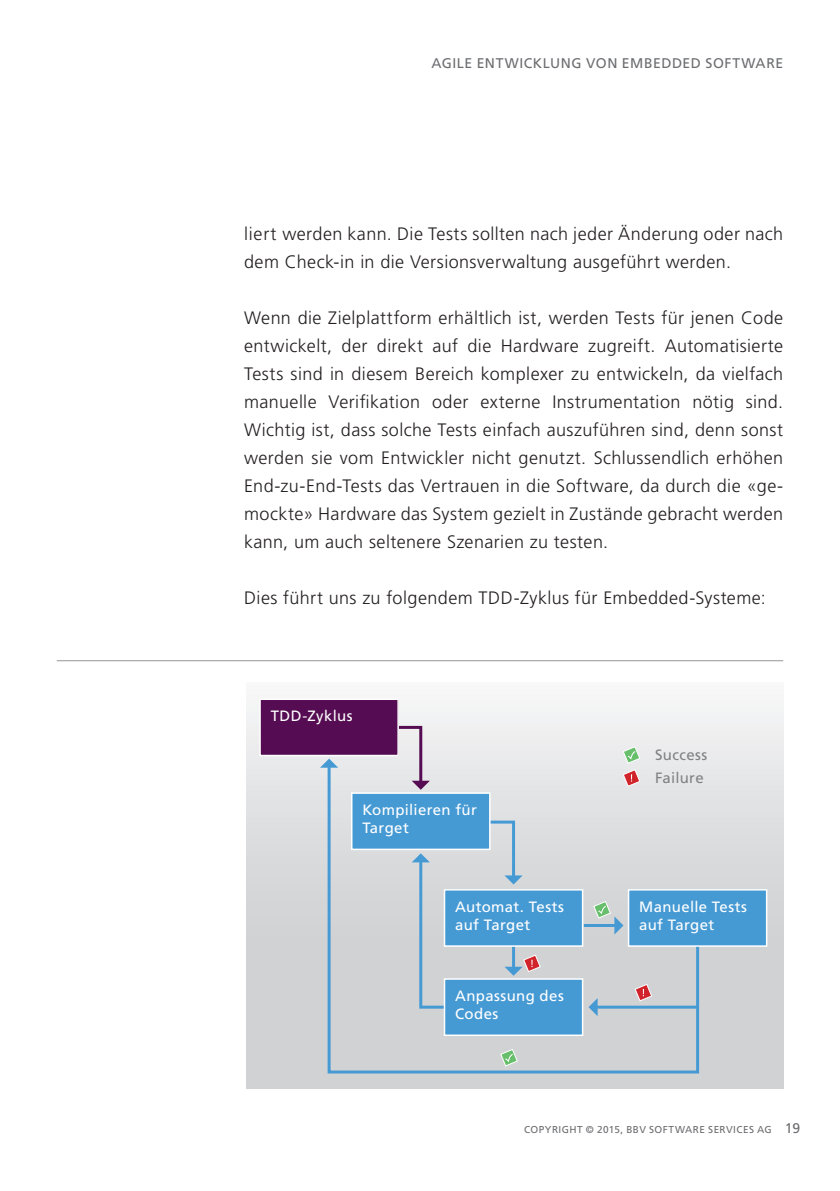
<style>
.page{position:relative;width:840px;height:1191px;background:#fff}
.page>*{position:absolute;margin:0;border:0;box-sizing:border-box;transform-origin:0 0}
.Fliesstext_9pt_Schwa{font:300 18px/28px "Frutiger";letter-spacing:.025em;color:#231f20}
.t1{font:15px/18px "Frutiger";letter-spacing:.025em;color:#fff}
.t2{font:15px/23px "Frutiger";letter-spacing:.02em;color:#808285}
.t3{font:14px "Frutiger";letter-spacing:.04em;color:#6c6d70}
.t4{font:10px "Frutiger";letter-spacing:.045em;color:#6c6d70}
.s1{font-size:14px}
</style>
<div class="page">
<hr style="left:57px;top:660px;width:725px;height:1px;background:#939598">
<div style="left:246px;top:682px;width:536px;height:406px;background:linear-gradient(to bottom,#f0f0f1,#c8c9cc)"></div>
<svg style="left:326px;top:763px;width:374px;height:312px;background:#d2d6da"></svg>
<svg style="left:320px;top:758px;width:18px;height:9px"></svg>
<hr style="left:596px;top:1005px;width:101px;height:3px;background:#469ad4">
<svg style="left:588px;top:998px;width:9px;height:18px"></svg>
<svg style="left:411px;top:853px;width:41px;height:157px;background:#c4ced6"></svg>
<hr style="left:583px;top:924px;width:32px;height:3px;background:#469ad4">
<hr style="left:511px;top:936px;width:3px;height:32px;background:#469ad4">
<svg style="left:381px;top:724px;width:48px;height:66px;background:#d7cfd9"></svg>
<svg style="left:474px;top:819px;width:48px;height:65px;background:#c8d3dc"></svg>
<div style="left:260px;top:699px;width:138px;height:56px;background:#550c52"></div>
<div style="left:259px;top:698px;width:139px;height:58px;border:1px solid #fff"></div>
<div style="left:351px;top:793px;width:138px;height:56px;background:#469ad4"></div>
<div style="left:351px;top:792px;width:139px;height:58px;border:1px solid #fff"></div>
<div style="left:444px;top:889px;width:138px;height:57px;background:#469ad4"></div>
<div style="left:443px;top:889px;width:140px;height:57px;border:1px solid #fff"></div>
<div style="left:444px;top:979px;width:138px;height:56px;background:#469ad4"></div>
<div style="left:443px;top:978px;width:140px;height:58px;border:1px solid #fff"></div>
<div style="left:628px;top:889px;width:138px;height:57px;background:#469ad4"></div>
<div style="left:627px;top:889px;width:140px;height:57px;border:1px solid #fff"></div>
<svg style="left:504px;top:954px;width:36px;height:21px"></svg>
<svg style="left:634px;top:983px;width:18px;height:18px"></svg>
<svg style="left:622px;top:746px;width:18px;height:41px"></svg>
<svg style="left:593px;top:900px;width:30px;height:34px"></svg>
<svg style="left:500px;top:1048px;width:17px;height:18px"></svg>
<p class="t3" style="left:431px;top:54px;width:353px">AGILE ENTWICKLUNG VON EMBEDDED SOFTWARE</p>
<p class="Fliesstext_9pt_Schwa" style="left:244px;top:220px;width:540px">liert werden kann. Die Tests sollten nach jeder Änderung oder nach dem Check-in in die Versionsverwaltung ausgeführt werden.</p>
<p class="Fliesstext_9pt_Schwa" style="left:244px;top:304px;width:540px;text-align:justify">Wenn die Zielplattform erhältlich ist, werden Tests für jenen Code entwickelt, der direkt auf die Hardware zugreift. Automatisierte Tests sind in diesem Bereich komplexer zu entwickeln, da vielfach manuelle Verifikation oder externe Instrumentation nötig sind.<br>Wichtig ist, dass solche Tests einfach auszuführen sind, denn sonst werden sie vom Entwickler nicht genutzt. Schlussendlich erhöhen End-zu-End-Tests das Vertrauen in die Software, da durch die «ge&shy;mockte» Hardware das System gezielt in Zustände gebracht werden kann, um auch seltenere Szenarien zu testen.</p>
<p class="Fliesstext_9pt_Schwa" style="left:244px;top:584px;width:523px">Dies führt uns zu folgendem TDD-Zyklus für Embedded-Systeme:</p>
<p class="t1" style="left:270px;top:706px;width:83px">TDD-Zyklus</p>
<p class="t1" style="left:362px;top:800px;width:116px">Kompilieren für<br>Target</p>
<p class="t1" style="left:455px;top:897px;width:110px">Automat. Tests auf Target</p>
<p class="t1" style="left:455px;top:986px;width:110px">Anpassung des<br>Codes</p>
<p class="t2" style="left:654px;top:743px;width:54px">Success<br>Failure</p>
<p class="t1" style="left:639px;top:897px;width:109px">Manuelle Tests auf Target</p>
<p class="t4" style="left:524px;top:1124px;width:277px">COPYRIGHT © 2015, BBV SOFTWARE SERVICES AG <span class="s1">19</span></p>
</div>
